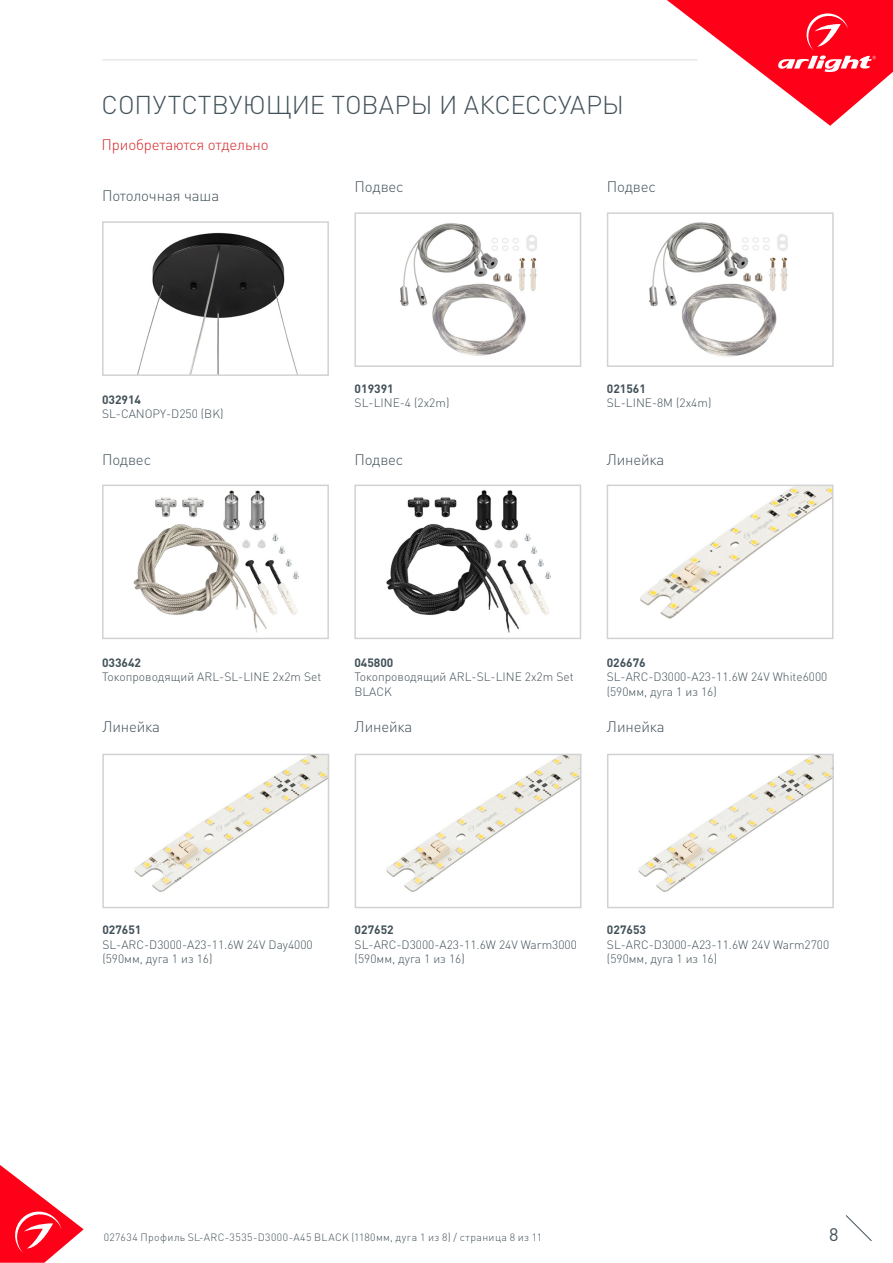
<style>
.page{position:relative;width:893px;height:1263px;background:#fff}
.page>*{position:absolute;margin:0;border:0;box-sizing:border-box;transform-origin:0 0}
.t1{font:300 25.5px "DIN Pro";color:#425159}
.t2{font:18px "DIN Pro";color:#425159}
.t3{font:300 15px "DIN Pro";letter-spacing:-.01em;color:#425159}
.t4{font:300 15px "DIN Pro";letter-spacing:-.01em;color:#d5262a}
.t5{font:300 12px/14.4px "DIN Pro";color:#425159}
.t6{font:700 12px "DIN Pro";color:#425159}
.t7{font:300 10.5px "DIN Pro";letter-spacing:.04em;color:#425159}
</style>
<div class="page">
<svg style="left:0;top:1165px;width:84px;height:98px"></svg>
<svg style="left:845px;top:1215px;width:27px;height:26px"></svg>
<svg style="left:667px;top:0;width:226px;height:126px"></svg>
<hr style="left:102px;top:60px;width:595px;height:1px;background:#dcdddf">
<svg style="left:102px;top:221px;width:227px;height:155px"></svg>
<img style="left:400px;top:223px;width:137px;height:133px">
<div style="left:354px;top:212px;width:227px;height:155px;border:2px solid #d1d2d4"></div>
<img style="left:649px;top:222px;width:139px;height:135px">
<div style="left:607px;top:212px;width:227px;height:155px;border:2px solid #d1d2d4"></div>
<img style="left:640px;top:488px;width:190px;height:131px">
<div style="left:607px;top:485px;width:226px;height:154px;border:2px solid #d1d2d4"></div>
<img style="left:133px;top:490px;width:166px;height:143px">
<div style="left:102px;top:485px;width:227px;height:154px;border:2px solid #d1d2d4"></div>
<img style="left:386px;top:490px;width:165px;height:143px">
<div style="left:354px;top:485px;width:227px;height:154px;border:2px solid #d1d2d4"></div>
<img style="left:134px;top:757px;width:192px;height:135px">
<div style="left:102px;top:754px;width:227px;height:154px;border:2px solid #d1d2d4"></div>
<img style="left:386px;top:757px;width:192px;height:135px">
<div style="left:355px;top:754px;width:226px;height:154px;border:2px solid #d1d2d4"></div>
<img style="left:638px;top:757px;width:193px;height:135px">
<div style="left:607px;top:754px;width:227px;height:154px;border:2px solid #d1d2d4"></div>
<p class="t1" style="left:102px;top:87px;width:524px">СОПУТСТВУЮЩИЕ ТОВАРЫ И АКСЕССУАРЫ</p>
<p class="t4" style="left:102px;top:134px;width:168px">Приобретаются отдельно</p>
<p class="t3" style="left:102px;top:186px;width:119px">Потолочная чаша</p>
<p class="t3" style="left:355px;top:177px;width:51px">Подвес</p>
<p class="t3" style="left:607px;top:177px;width:51px">Подвес</p>
<p class="t6" style="left:102px;top:391px;width:41px">032914</p>
<p class="t5" style="left:102px;top:406px;width:123px">SL-CANOPY-D250 (BK)</p>
<p class="t6" style="left:355px;top:380px;width:41px">019391</p>
<p class="t5" style="left:355px;top:395px;width:96px">SL-LINE-4 (2x2m)</p>
<p class="t6" style="left:607px;top:380px;width:41px">021561</p>
<p class="t5" style="left:607px;top:395px;width:106px">SL-LINE-8M (2x4m)</p>
<p class="t3" style="left:102px;top:449px;width:51px">Подвес</p>
<p class="t3" style="left:607px;top:449px;width:59px">Линейка</p>
<p class="t3" style="left:354px;top:449px;width:51px">Подвес</p>
<p class="t6" style="left:102px;top:654px;width:41px">033642</p>
<p class="t5" style="left:102px;top:669px;width:221px">Токопроводящий ARL-SL-LINE 2x2m Set</p>
<p class="t6" style="left:354px;top:654px;width:41px">045800</p>
<p class="t5" style="left:354px;top:669px;width:221px">Токопроводящий ARL-SL-LINE 2x2m Set<br>BLACK</p>
<p class="t6" style="left:607px;top:654px;width:41px">026676</p>
<p class="t5" style="left:607px;top:669px;width:222px">SL-ARC-D3000-A23-11.6W 24V White6000 (590мм, дуга 1 из 16)</p>
<p class="t3" style="left:102px;top:716px;width:59px">Линейка</p>
<p class="t3" style="left:355px;top:716px;width:59px">Линейка</p>
<p class="t3" style="left:607px;top:716px;width:59px">Линейка</p>
<p class="t6" style="left:102px;top:922px;width:41px">027651</p>
<p class="t5" style="left:102px;top:936px;width:212px">SL-ARC-D3000-A23-11.6W 24V Day4000 (590мм, дуга 1 из 16)</p>
<p class="t6" style="left:355px;top:922px;width:41px">027652</p>
<p class="t5" style="left:355px;top:936px;width:224px">SL-ARC-D3000-A23-11.6W 24V Warm3000 (590мм, дуга 1 из 16)</p>
<p class="t6" style="left:607px;top:922px;width:41px">027653</p>
<p class="t5" style="left:607px;top:936px;width:224px">SL-ARC-D3000-A23-11.6W 24V Warm2700 (590мм, дуга 1 из 16)</p>
<p class="t7" style="left:104px;top:1230px;width:440px">027634 Профиль SL-ARC-3535-D3000-A45 BLACK (1180мм, дуга 1 из 8) / страница 8 из 11</p>
<h2 class="t2" style="left:829px;top:1222px;width:11px">8</h2>
</div>
